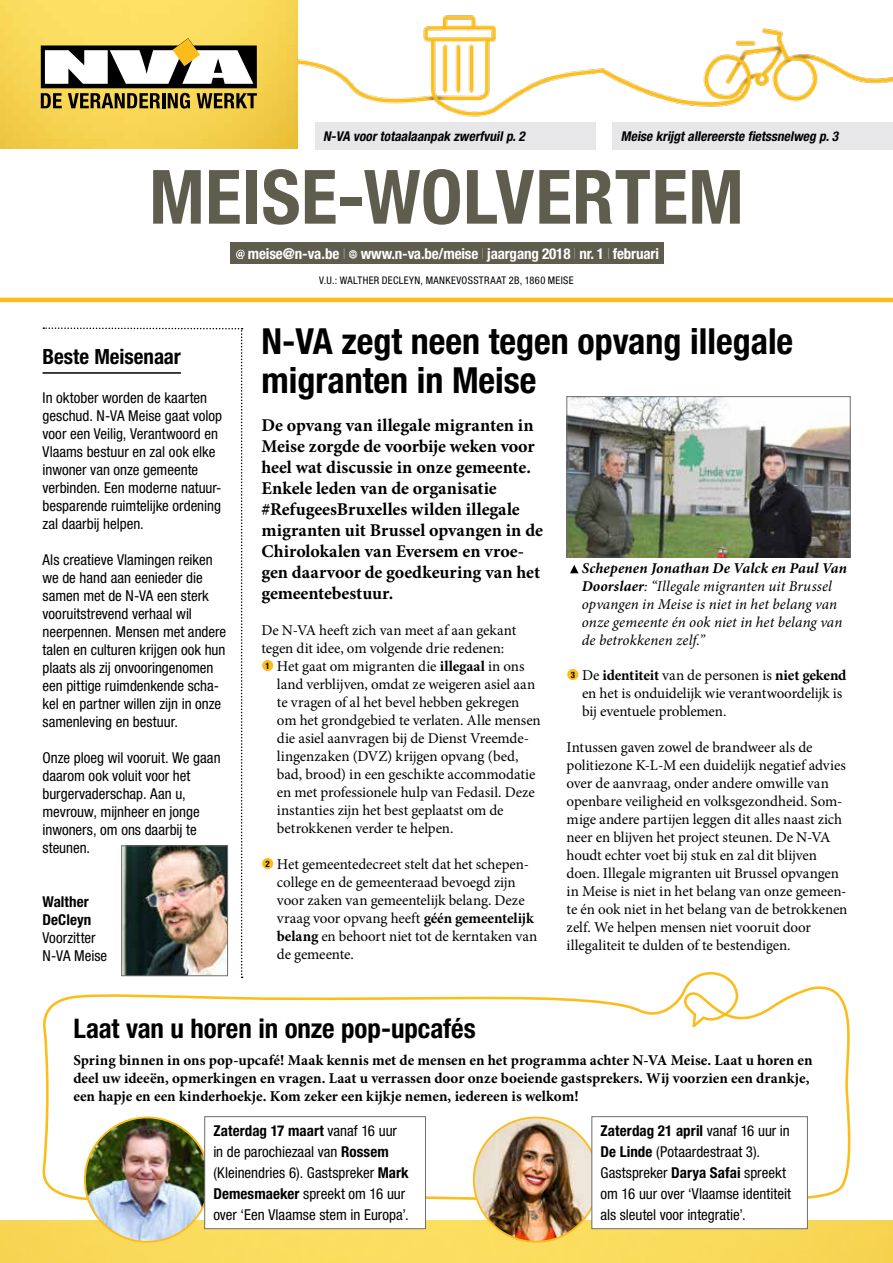
<style>
.page{position:relative;width:893px;height:1263px;background:#fff}
.page>*{position:absolute;margin:0;border:0;box-sizing:border-box;transform-origin:0 0}
.t1{font:700 condensed 75px "Helvetica Neue LT Std";letter-spacing:.01em;color:#5e5d4e}
.t2{font:700 condensed 36px/39px "Helvetica Neue LT Std";color:#000}
.t3{font:700 condensed 27px "Helvetica Neue LT Std";letter-spacing:-.005em;color:#000}
.t4{font:700 condensed 21px "Helvetica Neue LT Std";color:#000}
.t5{font:700 18px/21px "Minion Pro";color:#000}
.t6{font:15px/18px "Minion Pro";letter-spacing:-.01em;color:#000}
.t7{font:condensed 15px/18px "Helvetica Neue LT Std";color:#000}
.t8{font:700 15px/18px "Minion Pro";color:#000}
.t9{font:italic 15px/18px "Minion Pro";letter-spacing:.005em;color:#000}
.t10{font:700 condensed 15px "Helvetica Neue LT Std";letter-spacing:-.01em;color:#fff}
.t11{font:700 condensed 15px/18px "Helvetica Neue LT Std";letter-spacing:.005em;color:#000}
.t12{font:italic 700 condensed 13.5px "Helvetica Neue LT Std";color:#000}
.t13{font:condensed 10.5px "Helvetica Neue LT Std";letter-spacing:.03em;color:#000}
.s1{font-weight:200}
.s2{font-family:"Helvetica Neue LT Std";font-weight:700;font-stretch:condensed;font-size:8.85px}
.s3{font-weight:700}
</style>
<div class="page">
<img style="left:0;top:1220px;width:893px;height:43px">
<hr style="left:0;top:298px;width:893px;height:4px;background:#fcbd1c">
<svg style="left:43px;top:327px;width:200px;height:633px"></svg>
<div style="left:230px;top:242px;width:433px;height:22px;background:#5e5d4e"></div>
<svg style="left:236px;top:250px;width:9px;height:9px"></svg>
<svg style="left:349px;top:250px;width:8px;height:9px"></svg>
<img style="left:0;top:0;width:604px;height:150px">
<svg style="left:41px;top:38px;width:216px;height:71px"></svg>
<div style="left:262px;top:659px;width:12px;height:13px;background:#fcbd1c;border-radius:50%"></div>
<div style="left:261px;top:659px;width:13px;height:13px;border:1px solid #fff;border-radius:50%"></div>
<div style="left:262px;top:857px;width:12px;height:13px;background:#fcbd1c;border-radius:50%"></div>
<div style="left:261px;top:857px;width:13px;height:13px;border:1px solid #fff;border-radius:50%"></div>
<div style="left:567px;top:668px;width:12px;height:13px;background:#fcbd1c;border-radius:50%"></div>
<div style="left:567px;top:668px;width:12px;height:13px;border:1px solid #fff;border-radius:50%"></div>
<img style="left:569px;top:398px;width:279px;height:160px">
<div style="left:567px;top:396px;width:283px;height:190px;border:1px solid #706f6f"></div>
<hr style="left:43px;top:372px;width:138px;height:2px;background:#000">
<div style="left:566px;top:558px;width:289px;height:91px;background:#fff"></div>
<svg style="left:570px;top:565px;width:8px;height:8px"></svg>
<img style="left:123px;top:848px;width:103px;height:112px">
<div style="left:121px;top:846px;width:107px;height:130px;border:1px solid #706f6f"></div>
<svg style="left:42px;top:960px;width:809px;height:246px"></svg>
<img style="left:474px;top:1117px;width:124px;height:125px;border-radius:62px">
<div style="left:592px;top:1117px;width:215px;height:112px;background:#fff"></div>
<div style="left:592px;top:1116px;width:215px;height:113px;border:1px solid #706f6f"></div>
<img style="left:85px;top:1117px;width:124px;height:125px;border-radius:62px">
<div style="left:205px;top:1117px;width:220px;height:112px;background:#fff"></div>
<div style="left:205px;top:1116px;width:221px;height:113px;border:1px solid #706f6f"></div>
<div style="left:315px;top:122px;width:280px;height:28px;background:#e7e7e9"></div>
<div style="left:612px;top:122px;width:281px;height:28px;background:#e7e7e9"></div>
<p class="t12" style="left:323px;top:128px;width:206px">N-VA voortotaalaanpak zwerfvuilp.2</p>
<p class="t12" style="left:621px;top:128px;width:222px">Meise krijgtallereerste fietssnelweg p.3</p>
<h1 class="t1" style="left:149px;top:152px;width:596px">MEISE-WOLVERTEM</h1>
<p class="t10" style="left:248px;top:244px;width:413px">meise@n-va.be <span class="s1">I</span> www.n-va.be/meise <span class="s1">I</span> jaargang 2018 <span class="s1">I</span> nr. 1 <span class="s1">I</span> februari</p>
<h3 class="t4" style="left:43px;top:343px;width:140px">Beste Meisenaar</h3>
<p class="t7" style="left:43px;top:389px;width:181px">In oktober worden de kaarten geschud. N-VA Meise gaat volop voor een Veilig, Verantwoord en<br>Vlaams bestuur en zal ook elke inwoner van onze gemeente verbinden. Een moderne natuur&shy;besparende ruimtelijke ordening zal daarbij helpen.</p>
<p class="t7" style="left:43px;top:551px;width:185px">Als creatieve Vlamingen reiken we de hand aan eenieder die samen met de N-VA een sterk vooruitstrevend verhaal wil neerpennen. Mensen met andere talen en culturen krijgen ook hun plaats als zij onvooringenomen een pittige ruimdenkende scha&shy;kel en partner willen zijn in onze samenleving en bestuur.</p>
<p class="t7" style="left:43px;top:749px;width:180px">Onze ploeg wil vooruit. We gaan daarom ook voluit voor het burgervaderschap. Aan u, mevrouw, mijnheer en jonge inwoners, om ons daarbij te steunen.</p>
<p class="t11" style="left:43px;top:892px;width:50px">Walther<br>DeCleyn</p>
<p class="t7" style="left:43px;top:929px;width:66px">Voorzitter<br>N-VA Meise</p>
<p class="t13" style="left:319px;top:274px;width:256px">V.U.: WALTHER DECLEYN, MANKEVOSSTRAAT 2B, 1860 MEISE</p>
<h2 class="t2" style="left:261px;top:321px;width:533px">N-VA zegt neen tegen opvang illegale migranten in Meise</h2>
<p class="t5" style="left:261px;top:414px;width:283px">De opvang van illegale migranten in Meise zorgde de voorbije weken voor heel wat discussie in onze gemeente.<br>Enkele leden van de organisatie #RefugeesBruxelles wilden illegale migranten uit Brussel opvangen in de Chirolokalen van Eversem en vroe&shy;gen daarvoor de goedkeuring van het gemeentebestuur.</p>
<p class="t6" style="left:261px;top:621px;width:256px">De N-VA heeft zich van meet af aan gekant</p>
<p class="t6" style="left:261px;top:639px;width:244px">tegen dit idee, om volgende drie redenen:</p>
<p class="t6" style="left:266px;top:657px;width:260px"><span class="s2">1</span> Het gaat om migranten die <span class="s3">illegaal</span> in ons</p>
<p class="t6" style="left:277px;top:675px;width:260px">land verblijven, omdat ze weigeren asiel aan</p>
<p class="t6" style="left:277px;top:693px;width:244px">te vragen of al het bevel hebben gekregen</p>
<p class="t6" style="left:277px;top:711px;width:265px">om het grondgebied te verlaten. Alle mensen</p>
<p class="t6" style="left:277px;top:729px;width:254px">die asiel aanvragen bij de Dienst Vreemde-</p>
<p class="t6" style="left:277px;top:747px;width:243px">lingenzaken (DVZ) krijgen opvang (bed,</p>
<p class="t6" style="left:277px;top:765px;width:260px">bad, brood) in een geschikte accommodatie</p>
<p class="t6" style="left:277px;top:783px;width:259px">en met professionele hulp van Fedasil. Deze</p>
<p class="t6" style="left:277px;top:801px;width:228px">instanties zijn het best geplaatst om de</p>
<p class="t6" style="left:277px;top:819px;width:178px">betrokkenen verder te helpen.</p>
<p class="t6" style="left:277px;top:855px;width:262px;text-indent:-11px"><span class="s2">2</span> Het gemeentedecreet stelt dat het schepen&shy;college en de gemeenteraad bevoegd zijn voor zaken van gemeentelijk belang. Deze vraag voor opvang heeft <span class="s3">géén gemeentelijk belang</span> en behoort niet tot de kerntaken van de gemeente.</p>
<p class="t9" style="left:582px;top:559px;width:267px"><span class="s3">Schepenen Jonathan De Valck en Paul Van Doorslaer</span>: “Illegale migranten uit Brussel opvangen in Meise is niet in het belang van onze gemeente én ook niet in het belang van de betrokkenen zelf.”</p>
<p class="t6" style="left:582px;top:666px;width:266px;text-indent:-11px"><span class="s2">3</span> De <span class="s3">identiteit</span> van de personen is <span class="s3">niet gekend </span>en het is onduidelijk wie verantwoordelijk is bij eventuele problemen.</p>
<p class="t6" style="left:567px;top:738px;width:282px">Intussen gaven zowel de brandweer als de politiezone K-L-M een duidelijk negatief advies over de aanvraag, onder andere omwille van openbare veiligheid en volksgezondheid. Som&shy;mige andere partijen leggen dit alles naast zich neer en blijven het project steunen. De N-VA houdt echter voet bij stuk en zal dit blijven doen. Illegale migranten uit Brussel opvangen in Meise is niet in het belang van onze gemeen&shy;te én ook niet in het belang van de betrokkenen zelf. We helpen mensen niet vooruit door illegaliteit te dulden of te bestendigen.</p>
<h3 class="t3" style="left:73px;top:1012px;width:404px">Laat van u horen in onze pop-upcafés</h3>
<p class="t8" style="left:73px;top:1051px;width:741px">Spring binnen in ons pop-upcafé! Maak kennis met de mensen en het programma achter N-VA Meise. Laat u horen en deel uw ideeën, opmerkingen en vragen. Laat u verrassen door onze boeiende gastsprekers. Wij voorzien een drankje, een hapje en een kinderhoekje. Kom zeker een kijkje nemen, iedereen is welkom!</p>
<p class="t7" style="left:600px;top:1120px;width:192px;line-height:21px"><span class="s3">Zaterdag 21 april</span> vanaf 16 uur in<br><span class="s3">De Linde</span> (Potaardestraat 3).<br>Gastspreker <span class="s3">Darya Safai</span> spreekt om 16 uur over ‘Vlaamse identiteit als sleutel voor integratie’.</p>
<p class="t7" style="left:213px;top:1120px;width:197px;line-height:21px"><span class="s3">Zaterdag 17 maart</span> vanaf 16 uur in de parochiezaal van <span class="s3">Rossem </span>(Kleinendries 6). Gastspreker <span class="s3">Mark<br>Demesmaeker</span> spreekt om 16 uur over ‘Een Vlaamse stem in Europa’.</p>
</div>
